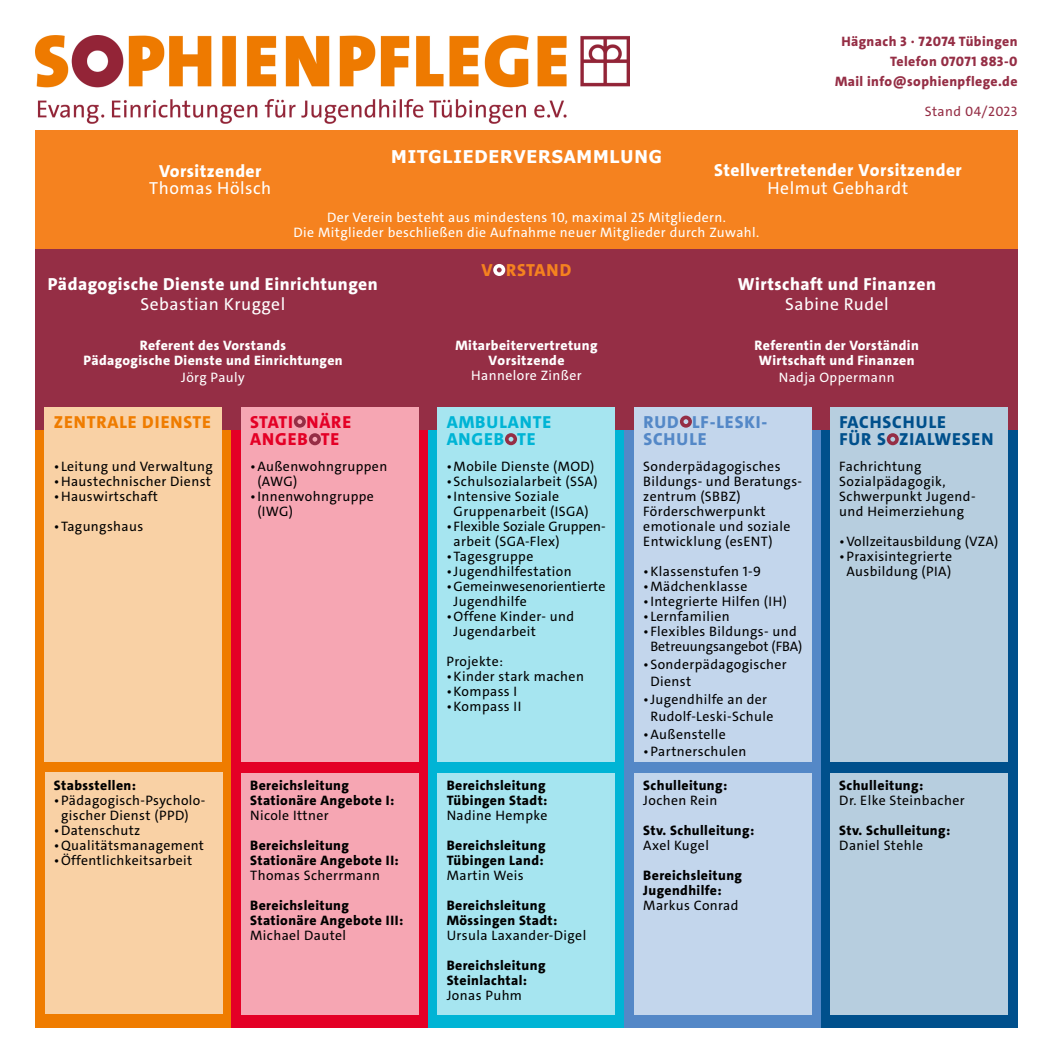
<style>
.page{position:relative;width:1053px;height:1064px;background:#fff}
.page>*{position:absolute;margin:0;border:0;box-sizing:border-box;transform-origin:0 0}
.t1{font:800 17.5px "The Sans C4 s";letter-spacing:.03em;color:#fff}
.t2{font:17.5px "The Sans C4 s";letter-spacing:.03em;color:#fff}
.t3{font:800 17.5px/17.5px "The Sans C4 s";letter-spacing:.05em;color:#00508c}
.t4{font:700 17.5px "Tahoma";letter-spacing:.05em;color:#fff}
.t5{font:800 17.5px/17.5px "The Sans C4 s";letter-spacing:.05em;color:#5488c7}
.t6{font:800 17.5px/17.5px "The Sans C4 s";letter-spacing:.05em;color:#e40026}
.t7{font:800 17.5px/17.5px "The Sans C4 s";letter-spacing:.05em;color:#00b4d5}
.t8{font:800 17.5px "The Sans C4 s";letter-spacing:.05em;color:#ef7c00}
.t9{font:800 17.5px "The Sans C4 s";letter-spacing:.05em;color:#f5821f}
.t10{font:13.75px/15px "The Sans C4 s";letter-spacing:.03em;color:#000}
.t11{font:800 13.75px/15px "The Sans C4 s";letter-spacing:.03em;color:#000}
.t12{font:13.75px/15px "The Sans C4 s";letter-spacing:.03em;color:#fff;text-align:center}
.t13{font:800 13.75px/15px "The Sans C4 s";letter-spacing:.03em;color:#fff;text-align:center}
.t14{font:800 13.75px/20px "The Sans C4 s";letter-spacing:.03em;color:#952e45;text-align:right}
.t15{font:13.75px/15px "The Sans C4 s";color:#000;text-align:center}
.t16{font:13.75px/15px "The Sans C4 s";letter-spacing:.005em;color:#000}
.t17{font:13.75px/15px "The Sans C4 s";letter-spacing:.01em;color:#000}
.t18{font:13.75px "The Sans C4 s";letter-spacing:.03em;color:#952e45}
</style>
<div class="page">
<div style="left:35px;top:425px;width:197px;height:603px;background:#ef7c00"></div>
<div style="left:232px;top:425px;width:196px;height:602px;background:#e40026"></div>
<div style="left:428px;top:425px;width:196px;height:602px;background:#00b4d5"></div>
<div style="left:624px;top:425px;width:197px;height:602px;background:#5488c7"></div>
<div style="left:821px;top:425px;width:196px;height:602px;background:#00508c"></div>
<div style="left:35px;top:130px;width:982px;height:124px;background:#f5821f"></div>
<div style="left:35px;top:249px;width:982px;height:180px;background:#952e45"></div>
<img style="left:35px;top:36px;width:594px;height:87px">
<div style="left:45px;top:407px;width:177px;height:355px;background:#f9d1a5"></div>
<div style="left:45px;top:772px;width:177px;height:241px;background:#f9d1a5"></div>
<div style="left:241px;top:407px;width:177px;height:355px;background:#f6a6b3"></div>
<div style="left:241px;top:773px;width:178px;height:240px;background:#f6a6b3"></div>
<svg style="left:309px;top:433px;width:12px;height:12px"></svg>
<svg style="left:294px;top:415px;width:12px;height:12px"></svg>
<div style="left:438px;top:407px;width:177px;height:355px;background:#a6e5f0"></div>
<div style="left:438px;top:773px;width:177px;height:240px;background:#a6e5f0"></div>
<div style="left:634px;top:407px;width:177px;height:355px;background:#c3d6ec"></div>
<div style="left:634px;top:773px;width:177px;height:240px;background:#c3d6ec"></div>
<div style="left:830px;top:407px;width:177px;height:355px;background:#b7cedf"></div>
<div style="left:830px;top:773px;width:177px;height:240px;background:#b7cedf"></div>
<svg style="left:505px;top:433px;width:12px;height:12px"></svg>
<svg style="left:493px;top:264px;width:12px;height:12px"></svg>
<svg style="left:680px;top:415px;width:12px;height:12px"></svg>
<svg style="left:886px;top:433px;width:12px;height:12px"></svg>
<p class="t1" style="left:159px;top:164px;width:104px">Vorsitzender</p>
<p class="t2" style="left:149px;top:181px;width:124px">Thomas Hölsch</p>
<p class="t4" style="left:391px;top:150px;width:272px">MITGLIEDERVERSAMMLUNG</p>
<p class="t14" style="left:835px;top:32px;width:184px">Hägnach 3 · 72074 Tübingen<br>Telefon 07071 883-0<br>Mail info@sophienpflege.de</p>
<p class="t18" style="left:924px;top:106px;width:94px">Stand 04/2023</p>
<p class="t1" style="left:714px;top:163px;width:249px">Stellvertretender Vorsitzender</p>
<p class="t2" style="left:767px;top:181px;width:142px">Helmut Gebhardt</p>
<p class="t12" style="left:293px;top:211px;width:467px">Der Verein besteht aus mindestens 10, maximal 25 Mitgliedern.<br>Die Mitglieder beschließen die Aufnahme neuer Mitglieder durch Zuwahl.</p>
<p class="t1" style="left:48px;top:277px;width:331px">Pädagogische Dienste und Einrichtungen</p>
<p class="t2" style="left:140px;top:297px;width:146px">Sebastian Kruggel</p>
<p class="t13" style="left:83px;top:339px;width:261px">Referent des Vorstands<br>Pädagogische Dienste und Einrichtungen</p>
<p class="t12" style="left:181px;top:371px;width:65px">Jörg Pauly</p>
<p class="t9" style="left:481px;top:263px;width:91px">V RSTAND</p>
<p class="t13" style="left:455px;top:339px;width:144px">Mitarbeitervertretung<br>Vorsitzende</p>
<p class="t12" style="left:471px;top:369px;width:112px">Hannelore Zinßer</p>
<p class="t1" style="left:738px;top:277px;width:200px">Wirtschaft und Finanzen</p>
<p class="t2" style="left:785px;top:297px;width:105px">Sabine Rudel</p>
<p class="t13" style="left:754px;top:339px;width:166px">Referentin der Vorständin<br>Wirtschaft und Finanzen</p>
<p class="t12" style="left:778px;top:371px;width:117px">Nadja Oppermann</p>
<p class="t8" style="left:54px;top:414px;width:159px">ZENTRALE DIENSTE</p>
<p class="t6" style="left:250px;top:414px;width:102px">STATI NÄRE<br>ANGEB TE</p>
<p class="t7" style="left:446px;top:414px;width:106px">AMBULANTE<br>ANGEB TE</p>
<p class="t5" style="left:643px;top:414px;width:126px">RUD LF-LESKI-<br>SCHULE</p>
<p class="t3" style="left:839px;top:414px;width:155px">FACHSCHULE<br>FÜR S ZIALWESEN</p>
<p class="t10" style="left:446px;top:460px;width:149px">•Mobile Dienste (MOD)</p>
<p class="t10" style="left:446px;top:475px;width:152px">•Schulsozialarbeit (SSA)</p>
<p class="t10" style="left:453px;top:490px;width:137px;text-indent:-7px">•Intensive Soziale<br>Gruppenarbeit (ISGA)</p>
<p class="t16" style="left:453px;top:520px;width:154px;text-indent:-7px">•Flexible Soziale Gruppen&shy;arbeit (SGA-Flex)</p>
<p class="t10" style="left:446px;top:550px;width:88px">•Tagesgruppe</p>
<p class="t10" style="left:446px;top:565px;width:127px">•Jugendhilfestation</p>
<p class="t17" style="left:453px;top:580px;width:153px;text-indent:-7px">•Gemeinwesenorientierte<br>Jugendhilfe</p>
<p class="t10" style="left:453px;top:610px;width:122px;text-indent:-7px">•Offene Kinder- und<br>Jugendarbeit</p>
<p class="t10" style="left:446px;top:655px;width:58px">Projekte:</p>
<p class="t10" style="left:446px;top:670px;width:139px">•Kinder stark machen</p>
<p class="t10" style="left:446px;top:685px;width:72px">•Kompass I</p>
<p class="t10" style="left:446px;top:700px;width:76px">•Kompass II</p>
<p class="t10" style="left:257px;top:460px;width:131px;text-indent:-7px">•Außenwohngruppen (AWG)</p>
<p class="t10" style="left:257px;top:490px;width:118px;text-indent:-7px">•Innenwohngruppe (IWG)</p>
<p class="t10" style="left:54px;top:460px;width:160px">•Leitung und Verwaltung</p>
<p class="t10" style="left:54px;top:475px;width:159px">•Haustechnischer Dienst</p>
<p class="t10" style="left:54px;top:490px;width:105px">•Hauswirtschaft</p>
<p class="t10" style="left:54px;top:520px;width:91px">•Tagungshaus</p>
<p class="t10" style="left:643px;top:460px;width:160px">Sonderpädagogisches<br>Bildungs- und Beratungs&shy;zentrum (SBBZ)<br>Förderschwerpunkt emotionale und soziale<br>Entwicklung (esENT)</p>
<p class="t10" style="left:643px;top:565px;width:119px">•Klassenstufen 1-9</p>
<p class="t10" style="left:643px;top:580px;width:106px">•Mädchenklasse</p>
<p class="t10" style="left:643px;top:595px;width:145px">•Integrierte Hilfen (IH)</p>
<p class="t10" style="left:643px;top:610px;width:88px">•Lernfamilien</p>
<p class="t15" style="left:643px;top:625px;width:161px">•Flexibles Bildungs- und<br>Betreuungsangebot (FBA)</p>
<p class="t10" style="left:650px;top:656px;width:138px;line-height:17.5px;text-indent:-7px">•Sonderpädagogischer<br>Dienst</p>
<p class="t10" style="left:643px;top:691px;width:132px;line-height:17.5px;text-align:center">•Jugendhilfe an der<br>Rudolf-Leski-Schule</p>
<p class="t10" style="left:643px;top:727px;width:84px">•Außenstelle</p>
<p class="t10" style="left:643px;top:745px;width:105px">•Partnerschulen</p>
<p class="t10" style="left:839px;top:460px;width:138px">Fachrichtung<br>Sozialpädagogik,<br>Schwerpunkt Jugend&shy;und Heimerziehung</p>
<p class="t10" style="left:839px;top:535px;width:160px">•Vollzeitausbildung (VZA)</p>
<p class="t10" style="left:839px;top:550px;width:114px;text-align:center">•Praxisintegrierte<br>Ausbildung (PIA)</p>
<p class="t11" style="left:54px;top:779px;width:84px">Stabsstellen:</p>
<p class="t10" style="left:61px;top:794px;width:146px;text-indent:-7px">•Pädagogisch-Psycholo&shy;gischer Dienst (PPD)</p>
<p class="t10" style="left:54px;top:824px;width:88px">•Datenschutz</p>
<p class="t10" style="left:54px;top:839px;width:152px">•Qualitätsmanagement</p>
<p class="t10" style="left:54px;top:854px;width:140px">•Öffentlichkeitsarbeit</p>
<p class="t11" style="left:250px;top:779px;width:145px">Bereichsleitung<br>Stationäre Angebote I:</p>
<p class="t10" style="left:250px;top:809px;width:80px">Nicole Ittner</p>
<p class="t11" style="left:250px;top:839px;width:150px">Bereichsleitung<br>Stationäre Angebote II:</p>
<p class="t10" style="left:250px;top:869px;width:131px">Thomas Scherrmann</p>
<p class="t11" style="left:250px;top:899px;width:154px">Bereichsleitung<br>Stationäre Angebote III:</p>
<p class="t10" style="left:250px;top:929px;width:97px">Michael Dautel</p>
<p class="t11" style="left:446px;top:779px;width:102px">Bereichsleitung<br>Tübingen Stadt:</p>
<p class="t10" style="left:446px;top:809px;width:102px">Nadine Hempke</p>
<p class="t11" style="left:446px;top:839px;width:100px">Bereichsleitung<br>Tübingen Land:</p>
<p class="t10" style="left:446px;top:869px;width:79px">Martin Weis</p>
<p class="t11" style="left:446px;top:899px;width:112px">Bereichsleitung<br>Mössingen Stadt:</p>
<p class="t10" style="left:446px;top:929px;width:141px">Ursula Laxander-Digel</p>
<p class="t11" style="left:446px;top:959px;width:100px">Bereichsleitung<br>Steinlachtal:</p>
<p class="t10" style="left:446px;top:989px;width:77px">Jonas Puhm</p>
<p class="t11" style="left:643px;top:779px;width:85px">Schulleitung:</p>
<p class="t10" style="left:643px;top:794px;width:76px">Jochen Rein</p>
<p class="t11" style="left:643px;top:824px;width:112px">Stv. Schulleitung:</p>
<p class="t10" style="left:643px;top:839px;width:67px">Axel Kugel</p>
<p class="t11" style="left:643px;top:869px;width:100px">Bereichsleitung<br>Jugendhilfe:</p>
<p class="t10" style="left:643px;top:899px;width:97px">Markus Conrad</p>
<p class="t11" style="left:839px;top:779px;width:85px">Schulleitung:</p>
<p class="t10" style="left:839px;top:794px;width:127px">Dr. Elke Steinbacher</p>
<p class="t11" style="left:839px;top:824px;width:112px">Stv. Schulleitung:</p>
<p class="t10" style="left:839px;top:839px;width:85px">Daniel Stehle</p>
</div>
